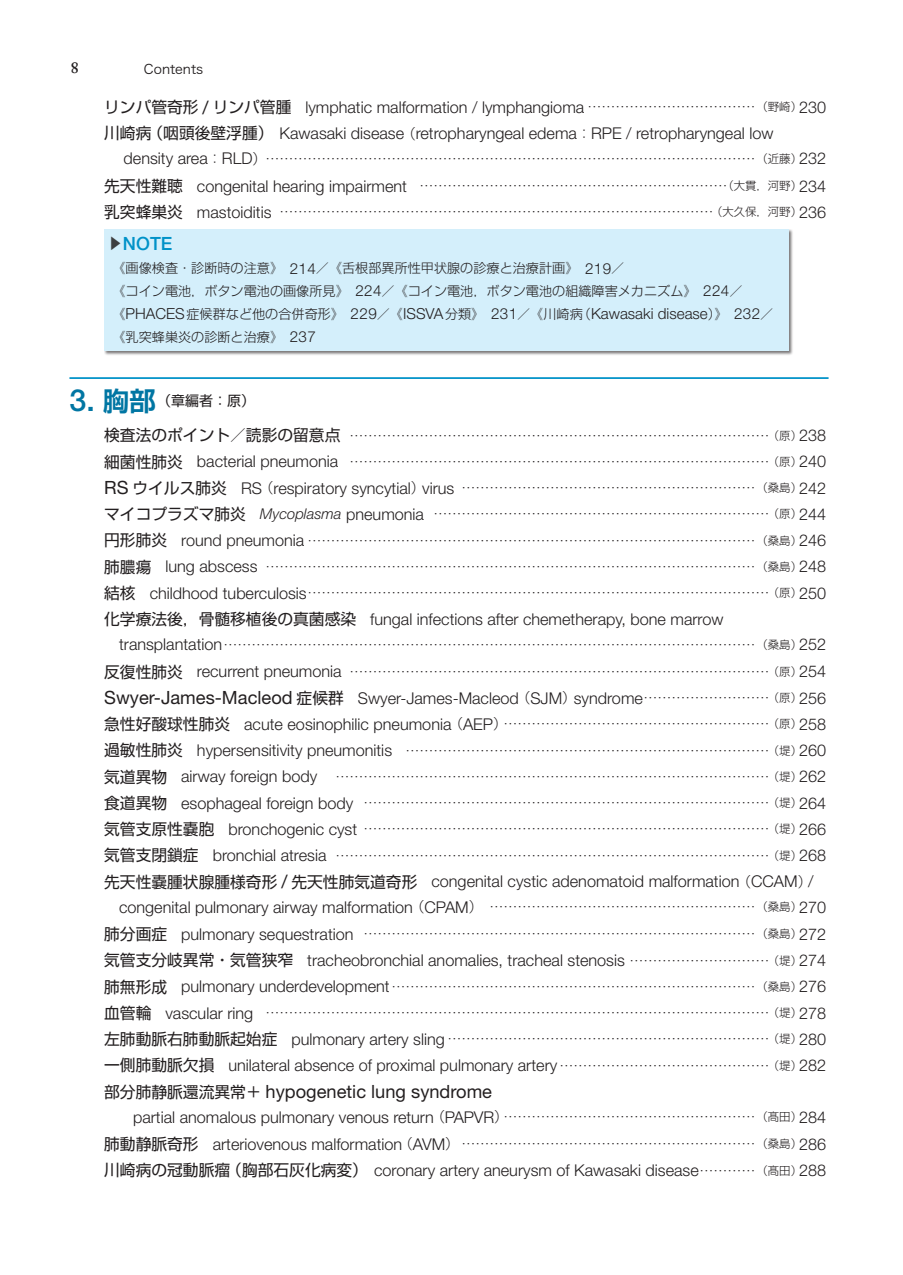
<style>
.page{position:relative;width:903px;height:1275px;background:#fff}
.page>*{position:absolute;margin:0;border:0;box-sizing:border-box;transform-origin:0 0}
.t1{font:18.2px "Helvetica Neue LT Std";color:#231f20}
.t2{font:500 18.2px "Helvetica Neue LT Std";color:#0092c8}
.t3{font:300 16.28px/26.2px "Helvetica Neue LT Std";color:#231f20}
.t4{font:600 15.75px "Adobe Caslon Pro";color:#231f20}
.t5{font:300 15.22px "Helvetica Neue LT Std";color:#231f20}
.t6{font:300 14px/26.2px "Shin Go Pro";color:#231f20;text-align:justify}
.t7{font:14px "Shin Go Pro";color:#231f20}
.t8{font:300 13.12px/22.8px "Shin Go Pro";color:#231f20}
.t9{font:13.12px "Hira Kaku Pro W3";color:#231f20}
.s1{font-family:"Shin Go Pro";font-weight:400;font-size:15.75px}
.s2{font-weight:400;font-size:18.2px}
.s3{font-family:"Shin Go Pro";font-size:14px}
.s4{font-family:"Shin Go Pro";font-size:11.38px}
.s5{font-family:"Helvetica Neue LT Std";font-size:16.28px}
.s6{font-size:11.38px}
.s7{font-weight:400;font-size:15.75px}
.s8{font-family:"Shin Go Pro De";font-weight:700;font-size:15.05px;color:#3e3e3f}
.s9{font-family:"Helvetica Neue LT Std";font-size:15.22px}
.s10{font-family:"Shin Go Pro";font-size:13.12px}
.s11{font-family:"Helvetica Neue LT Std";font-weight:500;font-size:30.45px;color:#0076a3}
.s12{font-family:"Shin Go Pro De";font-weight:700;font-size:26.25px;color:#0076a3}
.s13{font-family:"Helvetica Neue LT Std";font-style:italic;font-size:14.88px}
.s14{font-family:"Shin Go Pro";font-size:15.75px}
</style>
<div class="page">
<div style="left:104px;top:229px;width:689px;height:127px;background:#231f20;opacity:.6"></div>
<div style="left:104px;top:229px;width:685px;height:122px;background:#d4effb"></div>
<hr style="left:69px;top:377px;width:759px;height:2px;background:#0092c8">
<p class="t4" style="left:71px;top:59px;width:9px">8</p>
<p class="t9" style="left:144px;top:57px;width:61px">Contents</p>
<p class="t3" style="left:104px;top:94px;width:723px"><span class="s1">リンパ管奇形</span> <span class="s2">/</span> <span class="s1">リンパ管腫</span> lymphatic malformation / lymphangioma <span class="s3">………………………………</span><span class="s4">（野崎）</span>230<span class="s1">川崎病（咽頭後壁浮腫）</span> Kawasaki disease <span class="s3">（</span>retropharyngeal edema<span class="s3">：</span>RPE / retropharyngeal low</p>
<p class="t6" style="left:124px;top:144px;width:704px"><span class="s5">density area</span>：<span class="s5">RLD</span>）……………………………………………………………………………………………<span class="s6">（近藤）</span><span class="s5">232</span></p>
<p class="t3" style="left:104px;top:172px;width:723px"><span class="s1">先天性難聴</span> congenital hearing impairment <span class="s3">…………………………………………………………</span><span class="s4">（大貫，河野）</span>234</p>
<p class="t6" style="left:104px;top:197px;width:723px"><span class="s7">乳突蜂巣炎</span> <span class="s5">mastoiditis</span> …………………………………………………………………………………<span class="s6">（大久保，河野）</span><span class="s5">236</span></p>
<p class="t2" style="left:108px;top:232px;width:66px"><span class="s8">▶</span>NOTE</p>
<p class="t8" style="left:112px;top:255px;width:631px">《画像検査・診断時の注意》　<span class="s9">214</span>／《舌根部異所性甲状腺の診療と治療計画》　<span class="s9">219</span>／<br>《コイン電池，ボタン電池の画像所見》　<span class="s9">224</span>／《コイン電池，ボタン電池の組織障害メカニズム》　<span class="s9">224</span>／</p>
<p class="t5" style="left:112px;top:304px;width:662px"><span class="s10">《</span>PHACES<span class="s10">症候群など他の合併奇形》　</span>229<span class="s10">／《</span>ISSVA<span class="s10">分類》　</span>231<span class="s10">／《川崎病（</span>Kawasaki disease<span class="s10">）》　</span>232<span class="s10">／</span></p>
<p class="t8" style="left:112px;top:324px;width:205px">《乳突蜂巣炎の診断と治療》　<span class="s9">237</span></p>
<p class="t7" style="left:69px;top:389px;width:187px"><span class="s11">3.</span> <span class="s12">胸部</span>（章編者：原）</p>
<p class="t6" style="left:104px;top:420px;width:723px"><span class="s7">検査法のポイント／読影の留意点</span> ………………………………………………………………………………<span class="s6">（原）</span><span class="s5">238</span><span class="s7">細菌性肺炎</span> <span class="s5">bacterial pneumonia</span> ………………………………………………………………………………<span class="s6">（原）</span><span class="s5">240</span></p>
<p class="t3" style="left:104px;top:474px;width:723px"><span class="s2">RS</span> <span class="s1">ウイルス肺炎</span> RS <span class="s3">（</span>respiratory syncytial<span class="s3">）</span>virus <span class="s3">………………………………………………………</span><span class="s4">（桑島）</span>242</p>
<p class="t6" style="left:104px;top:499px;width:723px"><span class="s7">マイコプラズマ肺炎</span> <span class="s13">Mycoplasma</span> <span class="s5">pneumonia</span> ………………………………………………………………<span class="s6">（原）</span><span class="s5">244</span><span class="s7">円形肺炎</span> <span class="s5">round pneumonia</span> ……………………………………………………………………………………<span class="s6">（桑島）</span><span class="s5">246</span><span class="s7">肺膿瘍</span> <span class="s5">lung abscess</span> ……………………………………………………………………………………………<span class="s6">（桑島）</span><span class="s5">248</span><span class="s7">結核</span> <span class="s5">childhood tuberculosis</span>………………………………………………………………………………………<span class="s6">（原）</span><span class="s5">250</span></p>
<p class="t3" style="left:104px;top:605px;width:621px"><span class="s1">化学療法後，骨髄移植後の真菌感染</span> fungal infections after chemetherapy, bone marrow</p>
<p class="t6" style="left:104px;top:629px;width:723px;line-height:27.1px;text-align:right"><span class="s5">transplantation</span>……………………………………………………………………………………………………<span class="s6">（桑島）</span><span class="s5">252</span><span class="s7">反復性肺炎</span> <span class="s5">recurrent pneumonia</span> ………………………………………………………………………………<span class="s6">（原）</span><span class="s5">254</span></p>
<p class="t3" style="left:104px;top:684px;width:723px;text-align:justify"><span class="s2">Swyer-James-Macleod</span> <span class="s1">症候群</span> Swyer-James-Macleod <span class="s3">（</span>SJM<span class="s3">）</span>syndrome<span class="s3">………………………</span><span class="s4">（原）</span>256<span class="s1">急性好酸球性肺炎</span> acute eosinophilic pneumonia <span class="s3">（</span>AEP<span class="s3">）…………………………………………………</span><span class="s4">（原）</span>258<span class="s1">過敏性肺炎</span> hypersensitivity pneumonitis <span class="s3">……………………………………………………………………</span><span class="s4">（堤）</span>260</p>
<p class="t6" style="left:104px;top:762px;width:723px"><span class="s7">気道異物</span> <span class="s5">airway foreign body</span> …………………………………………………………………………………<span class="s6">（堤）</span><span class="s5">262</span><span class="s7">食道異物</span> <span class="s5">esophageal foreign body</span> ……………………………………………………………………………<span class="s6">（堤）</span><span class="s5">264</span><span class="s7">気管支原性嚢胞</span> <span class="s5">bronchogenic cyst</span> ……………………………………………………………………………<span class="s6">（堤）</span><span class="s5">266</span><span class="s7">気管支閉鎖症</span> <span class="s5">bronchial atresia</span> …………………………………………………………………………………<span class="s6">（堤）</span><span class="s5">268</span></p>
<p class="t3" style="left:119px;top:868px;width:709px;line-height:25.4px;text-indent:-15px"><span class="s1">先天性嚢腫状腺腫様奇形</span> <span class="s2">/</span> <span class="s1">先天性肺気道奇形</span> congenital cystic adenomatoid malformation <span class="s3">（</span>CCAM<span class="s3">）</span>/ congenital pulmonary airway malformation <span class="s3">（</span>CPAM<span class="s3">） …………………………………………………</span><span class="s4">（桑島）</span>270</p>
<p class="t6" style="left:104px;top:919px;width:723px"><span class="s7">肺分画症</span> <span class="s5">pulmonary sequestration</span> …………………………………………………………………………<span class="s6">（桑島）</span><span class="s5">272</span></p>
<p class="t3" style="left:104px;top:947px;width:723px"><span class="s1">気管支分岐異常・気管狭窄</span> tracheobronchial anomalies, tracheal stenosis <span class="s3">…………………………</span><span class="s4">（堤）</span>274<span class="s1">肺無形成</span> pulmonary underdevelopment<span class="s3">……………………………………………………………………</span><span class="s4">（桑島）</span>276</p>
<p class="t6" style="left:104px;top:998px;width:723px"><span class="s7">血管輪</span> <span class="s5">vascular ring</span> ………………………………………………………………………………………………<span class="s6">（堤）</span><span class="s5">278</span></p>
<p class="t3" style="left:104px;top:1025px;width:723px"><span class="s1">左肺動脈右肺動脈起始症</span> pulmonary artery sling <span class="s3">……………………………………………………………</span><span class="s4">（堤）</span>280<span class="s1">一側肺動脈欠損</span> unilateral absence of proximal pulmonary artery <span class="s3">………………………………………</span><span class="s4">（堤）</span>282</p>
<p class="t1" style="left:104px;top:1081px;width:389px"><span class="s14">部分肺静脈還流異常＋</span> hypogenetic lung syndrome</p>
<p class="t3" style="left:104px;top:1103px;width:723px;line-height:26.8px;text-align:justify;text-indent:29px">partial anomalous pulmonary venous return <span class="s3">（</span>PAPVR<span class="s3">）………………………………………………</span><span class="s4">（髙田）</span>284<span class="s1">肺動静脈奇形</span> arteriovenous malformation<span class="s3">（</span>AVM<span class="s3">） ………………………………………………………</span><span class="s4">（桑島）</span>286<span class="s1">川崎病の冠動脈瘤（胸部石灰化病変）</span> coronary artery aneurysm of Kawasaki disease<span class="s3">…………</span><span class="s4">（髙田）</span>288</p>
</div>
